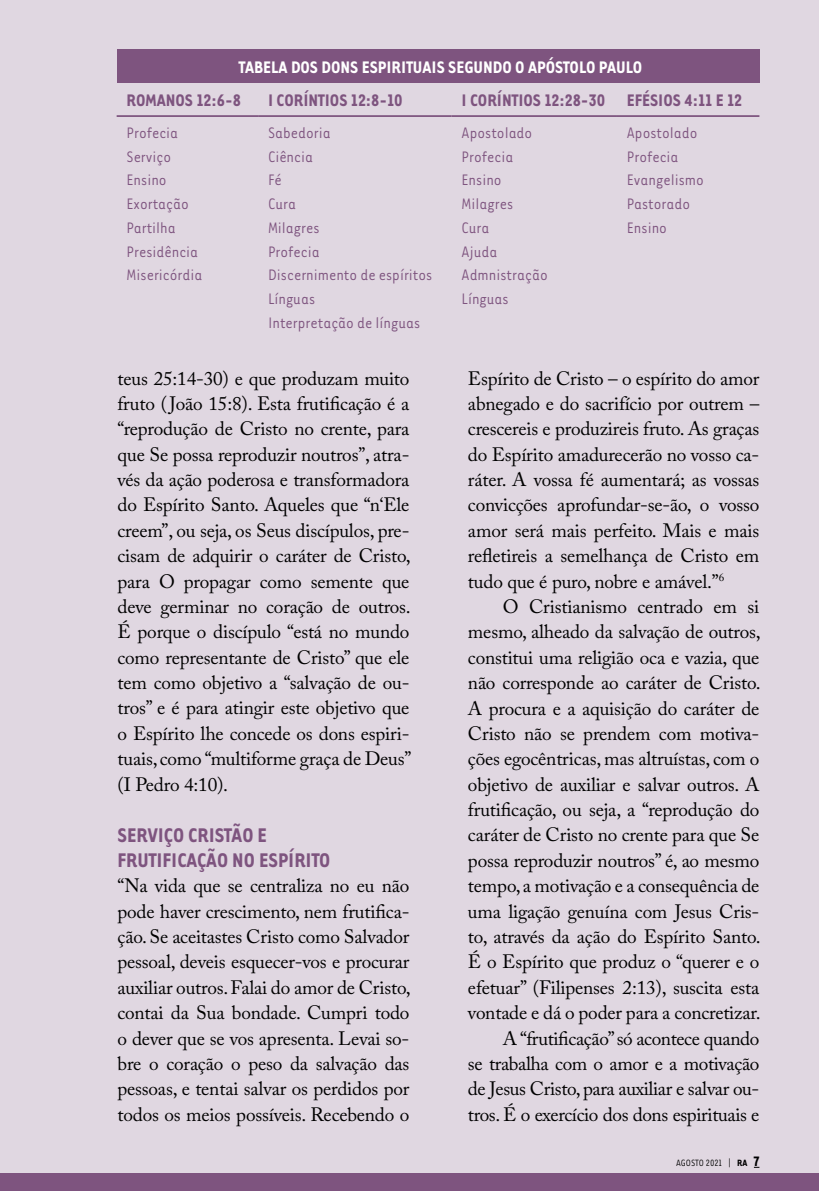
<style>
.page{position:relative;width:819px;height:1191px;background:#e0d7e1}
.page>*{position:absolute;margin:0;border:0;box-sizing:border-box;transform-origin:0 0}
.t1{font:700 22.75px/25.4px "Tarzana Nar OT";color:#7e547f}
.t2{font:19.25px/25.4px "Adobe Caslon Pro";letter-spacing:-.01em;color:#000;text-align:justify}
.t3{font:700 19.25px "Tarzana Nar OT";color:#7e547f}
.t4{font:700 19.25px "Tarzana Nar OT";color:#fff}
.t5{font:17.5px "Tarzana Nar OT";color:#7e547f}
.t6{font:10.5px "Tarzana Nar OT";color:#000}
.s1{font-weight:700}
.s2{font-weight:700;font-size:15.75px}
</style>
<div class="page">
<div style="left:0;top:1173px;width:819px;height:18px;background:#7e547f"></div>
<div style="left:117px;top:49px;width:642px;height:34px;background:#7e547f"></div>
<hr style="left:117px;top:115px;width:141px;height:2px;background:#7e547f">
<hr style="left:258px;top:115px;width:193px;height:2px;background:#7e547f">
<hr style="left:451px;top:115px;width:166px;height:2px;background:#7e547f">
<hr style="left:617px;top:115px;width:142px;height:2px;background:#7e547f">
<p class="t4" style="left:239px;top:55px;width:405px">TABELA DOS DONS ESPIRITUAIS SEGUNDO O APÓSTOLO PAULO</p>
<p class="t3" style="left:126px;top:88px;width:116px">ROMANOS 12:6-8</p>
<p class="t3" style="left:268px;top:88px;width:136px">I CORÍNTIOS 12:8-10</p>
<p class="t3" style="left:461px;top:88px;width:282px">I CORÍNTIOS 12:28-30 EFÉSIOS 4:11 E 12</p>
<p class="t5" style="left:126px;top:122px;width:53px">Profecia</p>
<p class="t5" style="left:268px;top:122px;width:64px">Sabedoria</p>
<p class="t5" style="left:461px;top:122px;width:72px">Apostolado</p>
<p class="t5" style="left:627px;top:122px;width:72px">Apostolado</p>
<p class="t5" style="left:126px;top:146px;width:46px">Serviço</p>
<p class="t5" style="left:268px;top:146px;width:47px">Ciência</p>
<p class="t5" style="left:461px;top:146px;width:53px">Profecia</p>
<p class="t5" style="left:627px;top:146px;width:53px">Profecia</p>
<p class="t5" style="left:126px;top:169px;width:42px">Ensino</p>
<p class="t5" style="left:268px;top:169px;width:15px">Fé</p>
<p class="t5" style="left:461px;top:169px;width:42px">Ensino</p>
<p class="t5" style="left:627px;top:169px;width:78px">Evangelismo</p>
<p class="t5" style="left:126px;top:193px;width:64px">Exortação</p>
<p class="t5" style="left:268px;top:193px;width:29px">Cura</p>
<p class="t5" style="left:461px;top:193px;width:53px">Milagres</p>
<p class="t5" style="left:627px;top:193px;width:65px">Pastorado</p>
<p class="t5" style="left:126px;top:217px;width:51px">Partilha</p>
<p class="t5" style="left:268px;top:217px;width:53px">Milagres</p>
<p class="t5" style="left:461px;top:217px;width:29px">Cura</p>
<p class="t5" style="left:627px;top:217px;width:42px">Ensino</p>
<p class="t5" style="left:126px;top:241px;width:73px">Presidência</p>
<p class="t5" style="left:268px;top:241px;width:53px">Profecia</p>
<p class="t5" style="left:461px;top:241px;width:37px">Ajuda</p>
<p class="t5" style="left:126px;top:264px;width:77px">Misericórdia</p>
<p class="t5" style="left:268px;top:264px;width:166px">Discernimento de espíritos</p>
<p class="t5" style="left:461px;top:264px;width:88px">Admnistração</p>
<p class="t5" style="left:268px;top:288px;width:49px">Línguas</p>
<p class="t5" style="left:461px;top:288px;width:49px">Línguas</p>
<p class="t5" style="left:268px;top:312px;width:154px">Interpretação de línguas</p>
<p class="t2" style="left:117px;top:365px;width:295px">teus 25:14-30) e que produzam muito fruto (João 15:8). Esta frutificação é a “reprodução de Cristo no crente, para que Se possa reproduzir noutros”, atra&shy;vés da ação poderosa e transformadora do Espírito Santo. Aqueles que “n‘Ele creem”, ou seja, os Seus discípulos, pre&shy;cisam de adquirir o caráter de Cristo, para O propagar como semente que deve germinar no coração de outros.<br>É porque o discípulo “está no mundo como representante de Cristo” que ele tem como objetivo a “salvação de ou&shy;tros” e é para atingir este objetivo que o Espírito lhe concede os dons espiri&shy;tuais, como “multiforme graça de Deus” (I Pedro 4:10).</p>
<p class="t1" style="left:117px;top:821px;width:214px">SERVIÇO CRISTÃO E<br>FRUTIFICAÇÃO NO ESPÍRITO</p>
<p class="t2" style="left:117px;top:873px;width:295px">“Na vida que se centraliza no eu não pode haver crescimento, nem frutifica&shy;ção. Se aceitastes Cristo como Salvador pessoal, deveis esquecer-vos e procurar auxiliar outros. Falai do amor de Cristo, contai da Sua bondade. Cumpri todo o dever que se vos apresenta. Levai so&shy;bre o coração o peso da salvação das pessoas, e tentai salvar os perdidos por todos os meios possíveis. Recebendo o</p>
<p class="t2" style="left:468px;top:365px;width:293px">Espírito de Cristo – o espírito do amor abnegado e do sacrifício por outrem – crescereis e produzireis fruto. As graças do Espírito amadurecerão no vosso ca&shy;ráter. A vossa fé aumentará; as vossas convicções aprofundar-se-ão, o vosso amor será mais perfeito. Mais e mais refletireis a semelhança de Cristo em tudo que é puro, nobre e amável.”<sup>6</sup></p>
<p class="t2" style="left:468px;top:593px;width:294px;text-align:right">O Cristianismo centrado em si mesmo, alheado da salvação de outros, constitui uma religião oca e vazia, que não corresponde ao caráter de Cristo.<br>A procura e a aquisição do caráter de Cristo não se prendem com motiva&shy;ções egocêntricas, mas altruístas, com o objetivo de auxiliar e salvar outros. A frutificação, ou seja, a “reprodução do caráter de Cristo no crente para que Se possa reproduzir noutros” é, ao mesmo tempo, a motivação e a consequência de uma ligação genuína com Jesus Cris&shy;to, através da ação do Espírito Santo.<br>É o Espírito que produz o “querer e o efetuar” (Filipenses 2:13), suscita esta vontade e dá o poder para a concretizar.<br>A “frutificação” só acontece quando<br>se trabalha com o amor e a motivação de Jesus Cristo, para auxiliar e salvar ou&shy;tros. É o exercício dos dons espirituais e</p>
<p class="t6" style="left:676px;top:1156px;width:85px">AGOSTO 2021 | <span class="s1">RA</span> <span class="s2">7</span></p>
</div>
